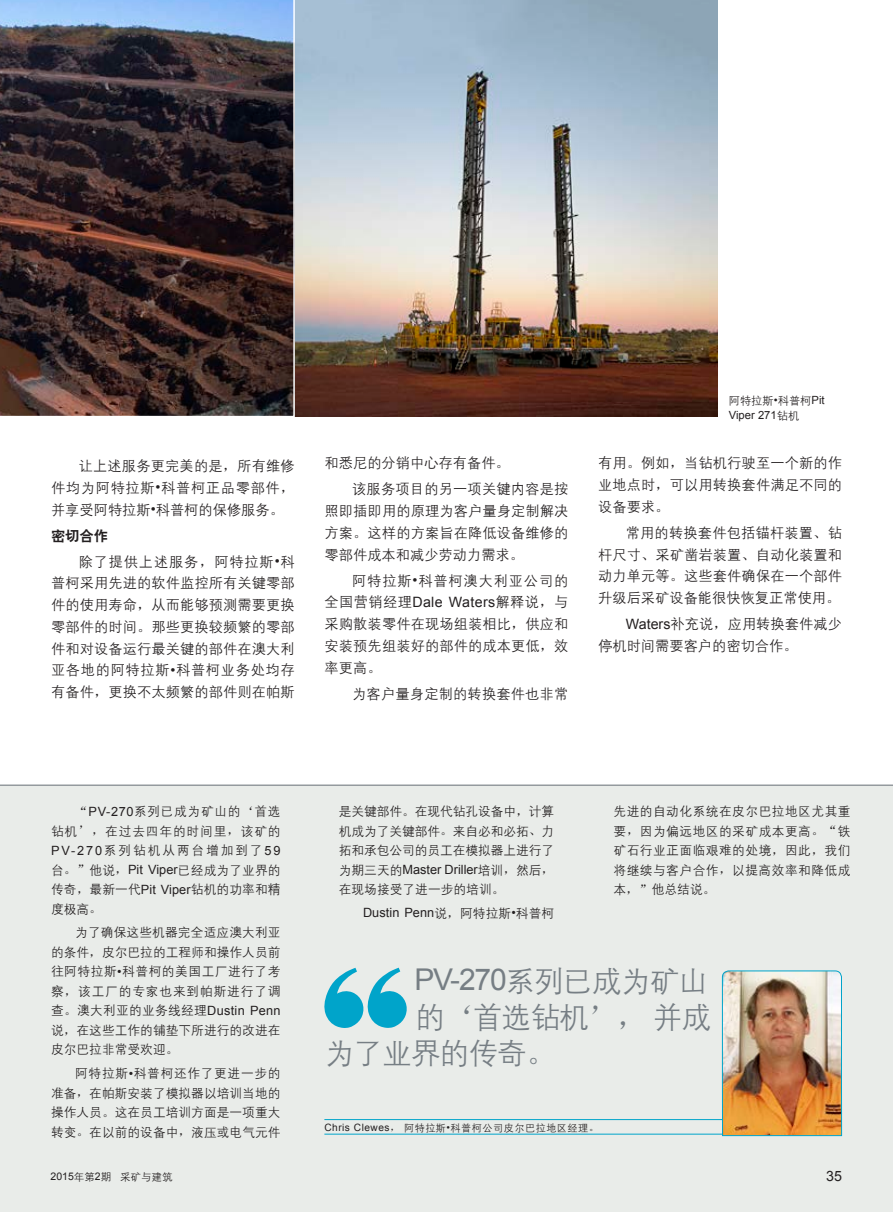
<style>
.page{position:relative;width:893px;height:1212px;background:#fff}
.page>*{position:absolute;margin:0;border:0;box-sizing:border-box;transform-origin:0 0}
.Citat{font:30px "H Yg 2 gj";letter-spacing:-.04em;color:#767e84}
.特集_赤松本文e{font:14.25px/21.8px "H Yg 2 gj";letter-spacing:.005em;color:#231f20;text-align:justify}
.特集_赤松本文e-2{font:14.25px "H Yb 2 gj";color:#231f20}
.t1{font:14.25px "Arial";color:#231f20}
.特集_赤松本文e-3{font:12.75px/19.5px "H Yg 2 gj";color:#231f20;text-align:justify}
.特集_赤松本文e-4{font:12.75px "Arial";letter-spacing:.005em;color:#231f20}
.Captions{font:11.25px/15px "Arial";color:#231f20}
.t2{font:10.5px "H Yg 2 gj";color:#231f20}
.Namn_-_linje{font:10.2px "H Yg 2 gj";letter-spacing:.05em;color:#231f20}
.s1{font-family:"Sim Sun"}
.s2{font-family:"Arial"}
.s3{font-family:"H Yg 2 gj"}
</style>
<div class="page">
<img style="left:295px;top:0;width:422px;height:417px">
<svg style="left:0;top:0;width:295px;height:417px;background:#3e3237"></svg>
<div style="left:0;top:784px;width:893px;height:428px;background:#e9ece9"></div>
<img style="left:722px;top:970px;width:120px;height:166px">
<hr style="left:324px;top:1134px;width:399px;height:1px;background:#00a4ca">
<hr style="left:324px;top:1119px;width:399px;height:1px;background:#00a4ca">
<svg style="left:323px;top:968px;width:86px;height:60px;background:#6cc5d8"></svg>
<p class="特集_赤松本文e" style="left:51px;top:455px;width:245px;text-indent:28px">让上述服务更完美的是<span class="s1">，</span>所有维修件均为阿特拉斯<span class="s2">•</span>科普柯正品零部件<span class="s1">，</span>并享受阿特拉斯<span class="s2">•</span>科普柯的保修服务<span class="s1">。</span></p>
<p class="特集_赤松本文e-2" style="left:51px;top:528px;width:58px">密切合作</p>
<p class="特集_赤松本文e" style="left:51px;top:550px;width:245px;text-indent:28px">除了提供上述服务<span class="s1">，</span>阿特拉斯<span class="s2">•</span>科普柯采用先进的软件监控所有关键零部件的使用寿命<span class="s1">，</span>从而能够预测需要更换零部件的时间<span class="s1">。</span>那些更换较频繁的零部件和对设备运行最关键的部件在澳大利亚各地的阿特拉斯<span class="s2">•</span>科普柯业务处均存有备件<span class="s1">，</span>更换不太频繁的部件则在帕斯</p>
<p class="特集_赤松本文e" style="left:325px;top:452px;width:187px">和悉尼的分销中心存有备件<span class="s1">。</span></p>
<p class="特集_赤松本文e" style="left:325px;top:478px;width:245px;text-indent:28px">该服务项目的另一项关键内容是按照即插即用的原理为客户量身定制解决方案<span class="s1">。</span>这样的方案旨在降低设备维修的零部件成本和减少劳动力需求<span class="s1">。</span></p>
<p class="特集_赤松本文e" style="left:325px;top:569px;width:245px;text-indent:28px">阿特拉斯<span class="s2">•</span>科普柯澳大利亚公司的全国营销经理<span class="s2">Dale Waters</span>解释说<span class="s1">，</span>与采购散装零件在现场组装相比<span class="s1">，</span>供应和安装预先组装好的部件的成本更低<span class="s1">，</span>效率更高<span class="s1">。</span></p>
<p class="特集_赤松本文e" style="left:352px;top:682px;width:218px">为客户量身定制的转换套件也非常</p>
<p class="Captions" style="left:729px;top:392px;width:97px"><span class="s3">阿特拉斯</span>•<span class="s3">科普柯</span>Pit<br>Viper 271<span class="s3">钻机</span></p>
<p class="特集_赤松本文e" style="left:598px;top:452px;width:245px">有用<span class="s1">。</span>例如<span class="s1">，</span>当钻机行驶至一个新的作业地点时<span class="s1">，</span>可以用转换套件满足不同的设备要求<span class="s1">。</span></p>
<p class="特集_赤松本文e" style="left:598px;top:522px;width:245px;text-indent:28px">常用的转换套件包括锚杆装置<span class="s1">、</span>钻杆尺寸<span class="s1">、</span>采矿凿岩装置<span class="s1">、</span>自动化装置和动力单元等<span class="s1">。</span>这些套件确保在一个部件升级后采矿设备能很快恢复正常使用<span class="s1">。</span></p>
<p class="特集_赤松本文e" style="left:598px;top:613px;width:245px;text-indent:28px"><span class="s2">Waters</span>补充说<span class="s1">，</span>应用转换套件减少停机时间需要客户的密切合作<span class="s1">。</span></p>
<p class="特集_赤松本文e-3" style="left:51px;top:801px;width:231px;text-indent:24px"><span class="s1">“</span><span class="s2">PV-270</span>系列已成为矿山的<span class="s1">‘</span>首选钻机<span class="s1">’，</span>在过去四年的时间里<span class="s1">，</span>该矿的<span class="s2">PV-270</span>系列钻机从两台增加到了<span class="s2">59</span>台<span class="s1">。”</span>他说<span class="s1">，</span><span class="s2">Pit Viper</span>已经成为了业界的传奇<span class="s1">，</span>最新一代<span class="s2">Pit Viper</span>钻机的功率和精度极高<span class="s1">。</span></p>
<p class="特集_赤松本文e-3" style="left:51px;top:923px;width:231px;text-indent:24px">为了确保这些机器完全适应澳大利亚的条件<span class="s1">，</span>皮尔巴拉的工程师和操作人员前往阿特拉斯<span class="s2">•</span>科普柯的美国工厂进行了考察<span class="s1">，</span>该工厂的专家也来到帕斯进行了调查<span class="s1">。</span>澳大利亚的业务线经理<span class="s2">Dustin Penn</span>说<span class="s1">，</span>在这些工作的铺垫下所进行的改进在皮尔巴拉非常受欢迎<span class="s1">。</span></p>
<p class="特集_赤松本文e-3" style="left:51px;top:1063px;width:231px;text-indent:24px">阿特拉斯<span class="s2">•</span>科普柯还作了更进一步的准备<span class="s1">，</span>在帕斯安装了模拟器以培训当地的操作人员<span class="s1">。</span>这在员工培训方面是一项重大转变<span class="s1">。</span>在以前的设备中<span class="s1">，</span>液压或电气元件</p>
<p class="特集_赤松本文e-3" style="left:339px;top:801px;width:217px">是关键部件<span class="s1">。</span>在现代钻孔设备中<span class="s1">，</span>计算机成为了关键部件<span class="s1">。</span>来自必和必拓<span class="s1">、</span>力拓和承包公司的员工在模拟器上进行了为期三天的<span class="s2">Master Driller</span>培训<span class="s1">，</span>然后<span class="s1">，</span>在现场接受了进一步的培训<span class="s1">。</span></p>
<p class="特集_赤松本文e-4" style="left:363px;top:904px;width:193px">Dustin Penn<span class="s3">说</span><span class="s1">，</span><span class="s3">阿特拉斯</span>•<span class="s3">科普柯</span></p>
<p class="特集_赤松本文e-3" style="left:613px;top:801px;width:239px">先进的自动化系统在皮尔巴拉地区尤其重要<span class="s1">，</span>因为偏远地区的采矿成本更高<span class="s1">。“</span>铁矿石行业正面临艰难的处境<span class="s1">，</span>因此<span class="s1">，</span>我们将继续与客户合作<span class="s1">，</span>以提高效率和降低成本<span class="s1">，”</span>他总结说<span class="s1">。</span></p>
<p class="Citat" style="left:414px;top:966px;width:295px"><span class="s2">PV-270</span>系列已成为矿山</p>
<p class="Citat" style="left:415px;top:1002px;width:298px">的<span class="s1">‘</span>首选钻机<span class="s1">’，</span>并成</p>
<p class="Citat" style="left:324px;top:1038px;width:233px">为了业界的传奇<span class="s1">。</span></p>
<p class="Namn_-_linje" style="left:324px;top:1122px;width:276px"><span class="s2">Chris Clewes</span><span class="s1">，</span>阿特拉斯<span class="s2">•</span>科普柯公司皮尔巴拉地区经理<span class="s1">。</span></p>
<p class="t2" style="left:51px;top:1172px;width:123px"><span class="s2">2015</span>年第<span class="s2">2</span>期 采矿与建筑</p>
<p class="t1" style="left:826px;top:1166px;width:17px">35</p>
</div>
